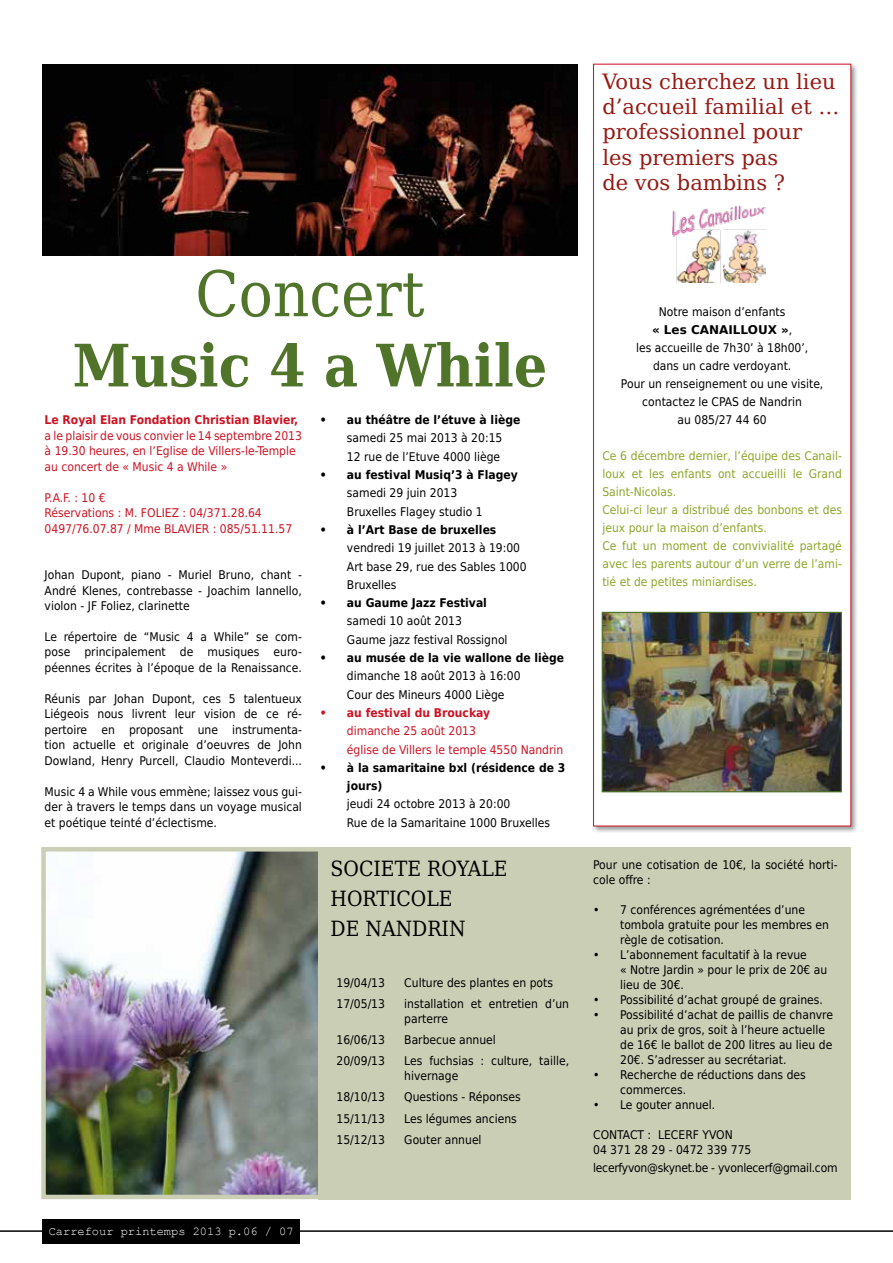
<style>
.page{position:relative;width:893px;height:1263px;background:#fff}
.page>*{position:absolute;margin:0;border:0;box-sizing:border-box;transform-origin:0 0}
.t1{font:63px "DejaVu Serif Condensed";color:#51742b}
.t2{font:700 58.5px "DejaVu Serif Condensed";color:#51742b}
.t3{font:21px/25.2px "DejaVu Serif";color:#961913}
.t4{font:21px/30px "DejaVu Serif Condensed";color:#000}
.t5{font:12px/15px "DejaVu Sans Condensed";color:#000}
.t6{font:12px/18px "DejaVu Sans Condensed";color:#8ca629}
.t7{font:12px/15.5px "DejaVu Sans Condensed";color:#cd1222}
.t8{font:700 12px/18.3px "DejaVu Sans Condensed";color:#000}
.t9{font:700 12px "DejaVu Sans Condensed";color:#cd1222}
.t10{font:12px "DejaVu Sans Condensed";letter-spacing:-.02em;color:#000}
.t11{font:12px "Courier New";color:#fff}
.t12{font:700 12px "DejaVu Sans";color:#000}
.s1{font-family:"DejaVu Sans Condensed";font-weight:400}
</style>
<div class="page">
<div style="left:42px;top:1219px;width:258px;height:25px;background:#000"></div>
<hr style="left:0;top:1230px;width:893px;height:2px;background:#000">
<img style="left:43px;top:64px;width:534px;height:192px">
<img style="left:46px;top:852px;width:272px;height:342px">
<div style="left:41px;top:847px;width:291px;height:352px;border:4px solid #caceb5"></div>
<div style="left:318px;top:847px;width:532px;height:352px;background:#caceb5"></div>
<div style="left:592px;top:62px;width:267px;height:772px;background:#000;opacity:.4"></div>
<div style="left:593px;top:64px;width:258px;height:762px;background:#fff"></div>
<div style="left:593px;top:64px;width:258px;height:762px;border:1px solid #cd1222"></div>
<img style="left:672px;top:206px;width:93px;height:76px">
<img style="left:604px;top:614px;width:236px;height:176px">
<div style="left:602px;top:612px;width:240px;height:180px;border:1px solid #51742b"></div>
<h3 class="t3" style="left:602px;top:68px;width:239px">Vous cherchez un lieu d’accueil familial et … professionnel pour<br>les premiers pas<br>de vos bambins ?</h3>
<h1 class="t1" style="left:195px;top:246px;width:231px">Concert</h1>
<h2 class="t2" style="left:73px;top:319px;width:476px">Music 4 a While</h2>
<p class="t9" style="left:45px;top:410px;width:255px">Le Royal Elan Fondation Christian Blavier,</p>
<p class="t7" style="left:45px;top:427px;width:259px">a le plaisir de vous convier le 14 septembre 2013 à 19.30 heures, en l’Eglise de Villers-le-Temple au concert de « Music 4 a While »</p>
<p class="t7" style="left:45px;top:489px;width:249px">P.A.F. : 10 €<br>Réservations : M. FOLIEZ : 04/371.28.64<br>0497/76.07.87 / Mme BLAVIER : 085/51.11.57</p>
<p class="t5" style="left:45px;top:567px;width:259px;line-height:15.5px;text-align:justify">Johan Dupont, piano - Muriel Bruno, chant - André Klenes, contrebasse - Joachim Iannello, violon - JF Foliez, clarinette</p>
<p class="t5" style="left:45px;top:629px;width:259px;line-height:15.5px;text-align:justify">Le répertoire de “Music 4 a While” se com&shy;pose principalement de musiques euro&shy;péennes écrites à l’époque de la Renaissance.</p>
<p class="t5" style="left:45px;top:691px;width:259px;line-height:15.5px;text-align:justify">Réunis par Johan Dupont, ces 5 talentueux Liégeois nous livrent leur vision de ce ré&shy;pertoire en proposant une instrumenta&shy;tion actuelle et originale d’oeuvres de John Dowland, Henry Purcell, Claudio Monteverdi...</p>
<p class="t5" style="left:45px;top:783px;width:259px;line-height:15.5px;text-align:justify">Music 4 a While vous emmène; laissez vous gui&shy;der à travers le temps dans un voyage musical et poétique teinté d’éclectisme.</p>
<p class="t8" style="left:320px;top:410px;width:202px">• au théâtre de l’étuve à liège</p>
<p class="t5" style="left:347px;top:429px;width:157px;line-height:18.3px">samedi 25 mai 2013 à 20:15<br>12 rue de l’Etuve 4000 liège</p>
<p class="t8" style="left:320px;top:465px;width:199px">• au festival Musiq’3 à Flagey</p>
<p class="t5" style="left:347px;top:484px;width:137px;line-height:18.3px">samedi 29 juin 2013<br>Bruxelles Flagey studio 1</p>
<p class="t8" style="left:320px;top:520px;width:178px">• à l’Art Base de bruxelles</p>
<p class="t5" style="left:347px;top:538px;width:181px;line-height:18.3px">vendredi 19 juillet 2013 à 19:00<br>Art base 29, rue des Sables 1000<br>Bruxelles</p>
<p class="t8" style="left:320px;top:593px;width:169px">• au Gaume Jazz Festival</p>
<p class="t5" style="left:347px;top:612px;width:162px;line-height:18.3px">samedi 10 août 2013<br>Gaume jazz festival Rossignol</p>
<p class="t8" style="left:320px;top:648px;width:246px">• au musée de la vie wallone de liège</p>
<p class="t5" style="left:347px;top:667px;width:175px;line-height:18.3px">dimanche 18 août 2013 à 16:00<br>Cour des Mineurs 4000 Liège</p>
<p class="t9" style="left:320px;top:703px;width:172px">• au festival du Brouckay</p>
<p class="t7" style="left:347px;top:721px;width:218px;line-height:18.3px">dimanche 25 août 2013<br>église de Villers le temple 4550 Nandrin</p>
<p class="t8" style="left:347px;top:758px;width:220px;text-indent:-27px">• à la samaritaine bxl (résidence de 3 jours)</p>
<p class="t5" style="left:347px;top:795px;width:205px;line-height:18.3px">jeudi 24 octobre 2013 à 20:00<br>Rue de la Samaritaine 1000 Bruxelles</p>
<h3 class="t4" style="left:331px;top:853px;width:179px">SOCIETE ROYALE<br>HORTICOLE<br>DE NANDRIN</h3>
<p class="t5" style="left:337px;top:975px;width:50px">19/04/13</p>
<p class="t5" style="left:404px;top:975px;width:150px">Culture des plantes en pots</p>
<p class="t5" style="left:337px;top:996px;width:50px">17/05/13</p>
<p class="t5" style="left:404px;top:996px;width:166px">installation et entretien d’un parterre</p>
<p class="t5" style="left:337px;top:1032px;width:50px">16/06/13</p>
<p class="t5" style="left:404px;top:1032px;width:93px">Barbecue annuel</p>
<p class="t5" style="left:337px;top:1053px;width:50px">20/09/13</p>
<p class="t5" style="left:404px;top:1053px;width:166px">Les fuchsias : culture, taille, hivernage</p>
<p class="t5" style="left:337px;top:1089px;width:50px">18/10/13</p>
<p class="t5" style="left:404px;top:1089px;width:118px">Questions - Réponses</p>
<p class="t5" style="left:337px;top:1110px;width:50px">15/11/13</p>
<p class="t5" style="left:404px;top:1110px;width:114px">Les légumes anciens</p>
<p class="t5" style="left:337px;top:1131px;width:50px">15/12/13</p>
<p class="t5" style="left:404px;top:1131px;width:79px">Gouter annuel</p>
<p class="t11" style="left:49px;top:1223px;width:246px">Carrefour printemps 2013 p.06 / 07</p>
<p class="t5" style="left:659px;top:304px;width:128px">Notre maison d’enfants</p>
<p class="t12" style="left:652px;top:320px;width:142px">« Les CANAILLOUX »<span class="s1">,</span></p>
<p class="t5" style="left:621px;top:338px;width:204px;line-height:18px;text-align:center">les accueille de 7h30’ à 18h00’,<br>dans un cadre verdoyant.<br>Pour un renseignement ou une visite, contactez le CPAS de Nandrin<br>au 085/27 44 60</p>
<p class="t6" style="left:602px;top:446px;width:241px">Ce 6 décembre dernier, l’équipe des Canail&shy;loux et les enfants ont accueilli le Grand Saint-Nicolas.<br>Celui-ci leur a distribué des bonbons et des jeux pour la maison d’enfants.<br>Ce fut un moment de convivialité partagé avec les parents autour d’un verre de l’ami&shy;tié et de petites miniardises.</p>
<p class="t5" style="left:593px;top:857px;width:246px">Pour une cotisation de 10€, la société horti&shy;cole offre :</p>
<p class="t5" style="left:620px;top:902px;width:210px;text-indent:-27px">• 7 conférences agrémentées d’une tombola gratuite pour les membres en règle de cotisation.</p>
<p class="t5" style="left:620px;top:947px;width:209px;text-indent:-27px">• L’abonnement facultatif à la revue<br>« Notre Jardin » pour le prix de 20€ au lieu de 30€.</p>
<p class="t5" style="left:593px;top:992px;width:231px">• Possibilité d’achat groupé de graines.</p>
<p class="t5" style="left:620px;top:1007px;width:214px;text-indent:-27px">• Possibilité d’achat de paillis de chanvre au prix de gros, soit à l’heure actuelle de 16€ le ballot de 200 litres au lieu de 20€. S’adresser au secrétariat.</p>
<p class="t5" style="left:620px;top:1067px;width:187px;text-indent:-27px">• Recherche de réductions dans des commerces.</p>
<p class="t5" style="left:593px;top:1097px;width:124px">• Le gouter annuel.</p>
<p class="t5" style="left:593px;top:1127px;width:160px">CONTACT : LECERF YVON<br>04 371 28 29 - 0472 339 775</p>
<p class="t10" style="left:593px;top:1158px;width:246px">lecerfyvon@skynet.be - yvonlecerf@gmail.com</p>
</div>
